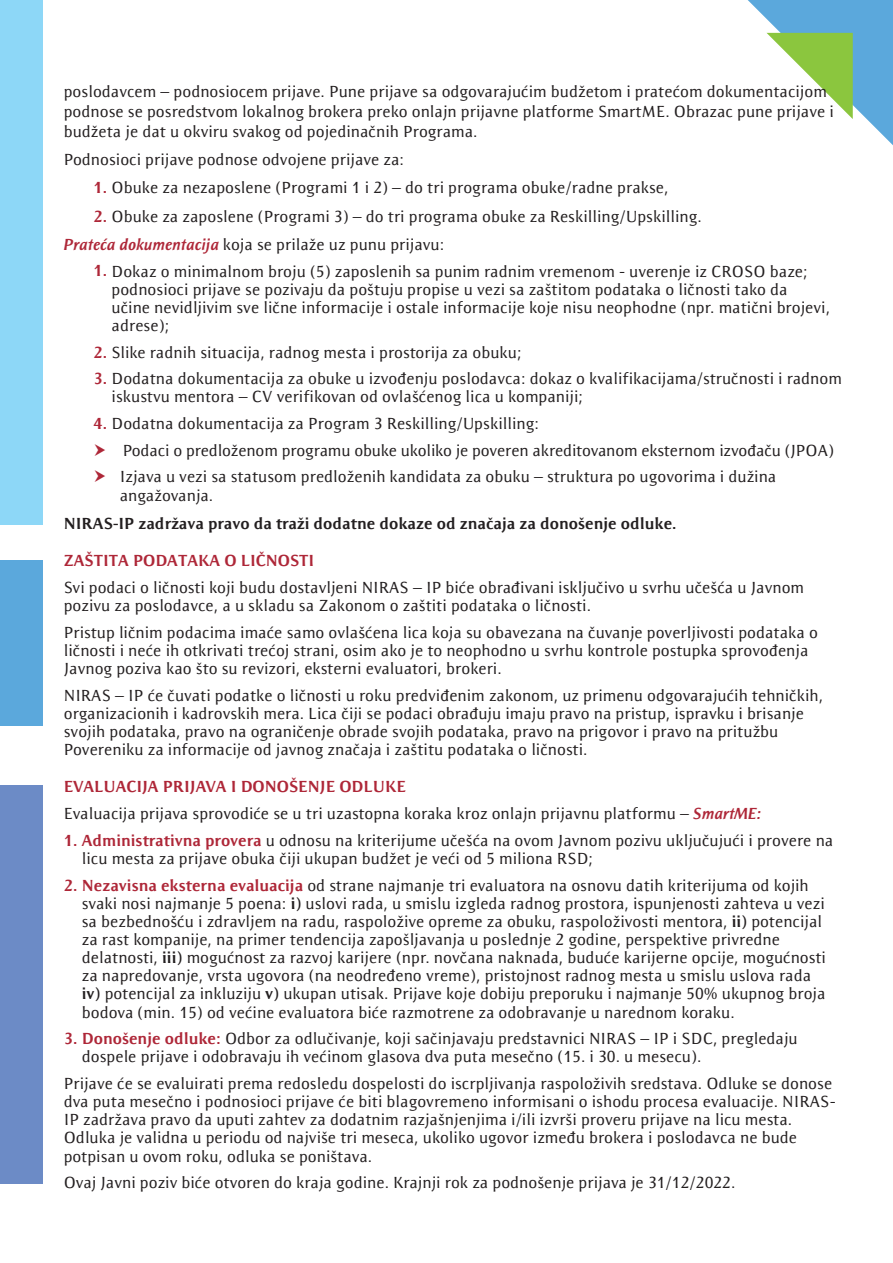
<style>
.page{position:relative;width:893px;height:1263px;background:#fff}
.page>*{position:absolute;margin:0;border:0;box-sizing:border-box;transform-origin:0 0}
.List_Paragraph_List{font:16.5px/18.1px "Resavska BG Sans";color:#231f20}
.t1{font:700 16.5px "Resavska BG Sans";color:#231f20}
.List_Paragraph_List-2{font:700 16.5px "Resavska BG Sans";color:#ae2738}
.s1{font-weight:700;color:#ae2738}
.s2{font-weight:700;font-style:italic;color:#ae2738}
.s3{font-weight:700}
</style>
<div class="page">
<svg style="left:748px;top:0;width:145px;height:145px"></svg>
<div style="left:0;top:0;width:43px;height:524px;background:#8dd7f7"></div>
<div style="left:0;top:560px;width:43px;height:166px;background:#5ba8dc"></div>
<div style="left:0;top:786px;width:43px;height:398px;background:#6c8bc6"></div>
<p class="List_Paragraph_List" style="left:64px;top:82px;width:772px;line-height:19.8px">poslodavcem – podnosiocem prijave. Pune prijave sa odgovarajućim budžetom i pratećom dokumentacijom podnose se posredstvom lokalnog brokera preko onlajn prijavne platforme SmartME. Obrazac pune prijave i budžeta je dat u okviru svakog od pojedinačnih Programa.</p>
<p class="List_Paragraph_List" style="left:64px;top:150px;width:342px">Podnosioci prijave podnose odvojene prijave za:</p>
<p class="List_Paragraph_List" style="left:94px;top:179px;width:577px"><span class="s1">1.</span> Obuke za nezaposlene (Programi 1 i 2) – do tri programa obuke/radne prakse,</p>
<p class="List_Paragraph_List" style="left:94px;top:207px;width:610px"><span class="s1">2.</span> Obuke za zaposlene (Programi 3) – do tri programa obuke za Reskilling/Upskilling.</p>
<p class="List_Paragraph_List" style="left:64px;top:235px;width:382px"><span class="s2">Prateća dokumentacija</span> koja se prilaže uz punu prijavu:</p>
<p class="List_Paragraph_List" style="left:112px;top:262px;width:720px;text-indent:-18px"><span class="s1">1.</span> Dokaz o minimalnom broju (5) zaposlenih sa punim radnim vremenom - uverenje iz CROSO baze; podnosioci prijave se pozivaju da poštuju propise u vezi sa zaštitom podataka o ličnosti tako da učine nevidljivim sve lične informacije i ostale informacije koje nisu neophodne (npr. matični brojevi, adrese);</p>
<p class="List_Paragraph_List" style="left:94px;top:343px;width:430px"><span class="s1">2.</span> Slike radnih situacija, radnog mesta i prostorija za obuku;</p>
<p class="List_Paragraph_List" style="left:112px;top:370px;width:732px;text-indent:-18px"><span class="s1">3.</span> Dodatna dokumentacija za obuke u izvođenju poslodavca: dokaz o kvalifikacijama/stručnosti i radnom iskustvu mentora – CV verifikovan od ovlašćenog lica u kompaniji;</p>
<p class="List_Paragraph_List" style="left:94px;top:414px;width:447px"><span class="s1">4.</span> Dodatna dokumentacija za Program 3 Reskilling/Upskilling:</p>
<p class="List_Paragraph_List" style="left:123px;top:441px;width:713px">Podaci o predloženom programu obuke ukoliko je poveren akreditovanom eksternom izvođaču (JPOA)</p>
<p class="List_Paragraph_List" style="left:120px;top:468px;width:658px">Izjava u vezi sa statusom predloženih kandidata za obuku – struktura po ugovorima i dužina angažovanja.</p>
<p class="t1" style="left:64px;top:514px;width:615px">NIRAS-IP zadržava pravo da traži dodatne dokaze od značaja za donošenje odluke.</p>
<p class="List_Paragraph_List-2" style="left:64px;top:551px;width:252px">ZAŠTITA PODATAKA O LIČNOSTI</p>
<p class="List_Paragraph_List" style="left:64px;top:578px;width:742px">Svi podaci o ličnosti koji budu dostavljeni NIRAS – IP biće obrađivani isključivo u svrhu učešća u Javnom pozivu za poslodavce, a u skladu sa Zakonom o zaštiti podataka o ličnosti.</p>
<p class="List_Paragraph_List" style="left:64px;top:623px;width:756px">Pristup ličnim podacima imaće samo ovlašćena lica koja su obavezana na čuvanje poverljivosti podataka o ličnosti i neće ih otkrivati trećoj strani, osim ako je to neophodno u svrhu kontrole postupka sprovođenja<br>Javnog poziva kao što su revizori, eksterni evaluatori, brokeri.</p>
<p class="List_Paragraph_List" style="left:64px;top:686px;width:761px">NIRAS – IP će čuvati podatke o ličnosti u roku predviđenim zakonom, uz primenu odgovarajućih tehničkih, organizacionih i kadrovskih mera. Lica čiji se podaci obrađuju imaju pravo na pristup, ispravku i brisanje svojih podataka, pravo na ograničenje obrade svojih podataka, pravo na prigovor i pravo na pritužbu Povereniku za informacije od javnog značaja i zaštitu podataka o ličnosti.</p>
<p class="List_Paragraph_List-2" style="left:64px;top:777px;width:344px">EVALUACIJA PRIJAVA I DONOŠENJE ODLUKE</p>
<p class="List_Paragraph_List" style="left:64px;top:804px;width:699px">Evaluacija prijava sprovodiće se u tri uzastopna koraka kroz onlajn prijavnu platformu – <span class="s2">SmartME:</span></p>
<p class="List_Paragraph_List" style="left:82px;top:831px;width:753px;text-indent:-18px"><span class="s1">1. Administrativna provera</span> u odnosu na kriterijume učešća na ovom Javnom pozivu uključujući i provere na licu mesta za prijave obuka čiji ukupan budžet je veći od 5 miliona RSD;</p>
<p class="List_Paragraph_List" style="left:82px;top:876px;width:746px;text-indent:-18px"><span class="s1">2. Nezavisna eksterna evaluacija</span> od strane najmanje tri evaluatora na osnovu datih kriterijuma od kojih svaki nosi najmanje 5 poena: <span class="s3">i)</span> uslovi rada, u smislu izgleda radnog prostora, ispunjenosti zahteva u vezi sa bezbednošću i zdravljem na radu, raspoložive opreme za obuku, raspoloživosti mentora, <span class="s3">ii)</span> potencijal za rast kompanije, na primer tendencija zapošljavanja u poslednje 2 godine, perspektive privredne delatnosti, <span class="s3">iii)</span> mogućnost za razvoj karijere (npr. novčana naknada, buduće karijerne opcije, mogućnosti za napredovanje, vrsta ugovora (na neodređeno vreme), pristojnost radnog mesta u smislu uslova rada <span class="s3">iv)</span> potencijal za inkluziju <span class="s3">v)</span> ukupan utisak. Prijave koje dobiju preporuku i najmanje 50% ukupnog broja bodova (min. 15) od većine evaluatora biće razmotrene za odobravanje u narednom koraku.</p>
<p class="List_Paragraph_List" style="left:82px;top:1030px;width:717px;text-indent:-18px"><span class="s1">3. Donošenje odluke:</span> Odbor za odlučivanje, koji sačinjavaju predstavnici NIRAS – IP i SDC, pregledaju dospele prijave i odobravaju ih većinom glasova dva puta mesečno (15. i 30. u mesecu).</p>
<p class="List_Paragraph_List" style="left:64px;top:1074px;width:773px">Prijave će se evaluirati prema redosledu dospelosti do iscrpljivanja raspoloživih sredstava. Odluke se donose dva puta mesečno i podnosioci prijave će biti blagovremeno informisani o ishodu procesa evaluacije. NIRAS-IP zadržava pravo da uputi zahtev za dodatnim razjašnjenjima i/ili izvrši proveru prijave na licu mesta.<br>Odluka je validna u periodu od najviše tri meseca, ukoliko ugovor između brokera i poslodavca ne bude potpisan u ovom roku, odluka se poništava.</p>
<p class="List_Paragraph_List" style="left:64px;top:1174px;width:673px">Ovaj Javni poziv biće otvoren do kraja godine. Krajnji rok za podnošenje prijava je 31/12/2022.</p>
</div>
